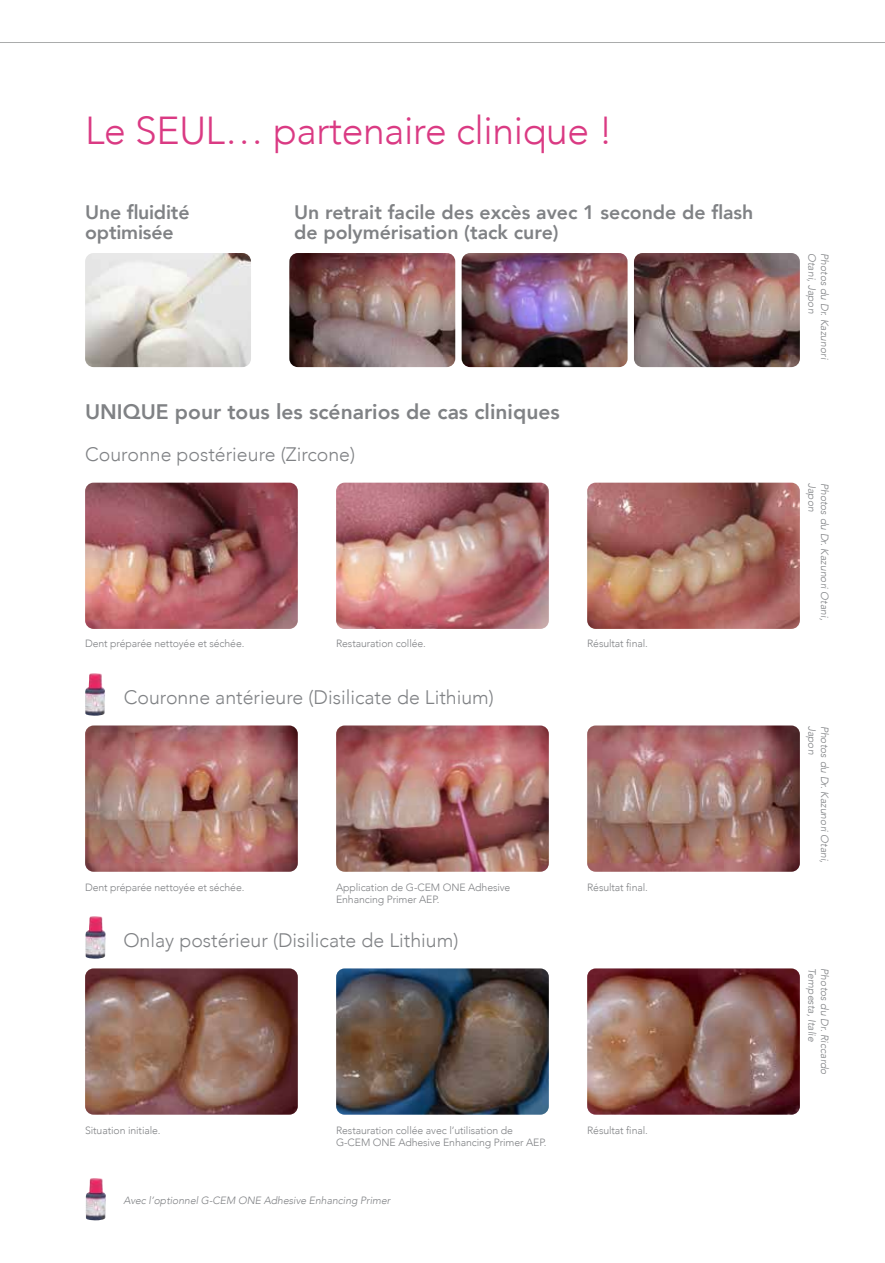
<style>
.page{position:relative;width:885px;height:1263px;background:#fff}
.page>*{position:absolute;margin:0;border:0;box-sizing:border-box;transform-origin:0 0}
.t1{font:300 39px "Avenir";letter-spacing:-.01em;color:#da3a83}
.t2{font:800 21px "Avenir";color:#808285}
.t3{font:300 19.5px "Avenir";color:#808285}
.t4{font:800 19.5px/19.5px "Avenir";color:#808285}
.t5{font:300 10.5px/12.6px "Avenir";letter-spacing:-.01em;color:#808285}
.t6{font:italic 300 10.5px "Avenir";color:#808285}
</style>
<div class="page">
<img style="left:634px;top:253px;width:165px;height:114px">
<img style="left:461px;top:253px;width:166px;height:114px">
<img style="left:289px;top:253px;width:166px;height:114px">
<img style="left:85px;top:253px;width:166px;height:114px">
<img style="left:587px;top:483px;width:212px;height:146px">
<img style="left:336px;top:483px;width:213px;height:146px">
<img style="left:85px;top:483px;width:213px;height:146px">
<img style="left:587px;top:725px;width:212px;height:147px">
<img style="left:336px;top:725px;width:213px;height:147px">
<img style="left:85px;top:725px;width:213px;height:147px">
<img style="left:587px;top:968px;width:212px;height:147px">
<img style="left:336px;top:968px;width:213px;height:147px">
<img style="left:85px;top:968px;width:213px;height:147px">
<img style="left:85px;top:673px;width:20px;height:43px">
<img style="left:85px;top:916px;width:21px;height:42px">
<img style="left:86px;top:1178px;width:20px;height:42px">
<svg style="left:0;top:42px;width:884px;height:1px"></svg>
<h1 class="t1" style="left:85px;top:107px;width:529px">Le SEUL… partenaire clinique !</h1>
<h3 class="t4" style="left:85px;top:203px;width:106px">Une fluidité optimisée</h3>
<h3 class="t4" style="left:294px;top:203px;width:460px">Un retrait facile des excès avec 1 seconde de flash de polymérisation (tack cure)</h3>
<h2 class="t2" style="left:85px;top:395px;width:476px">UNIQUE pour tous les scénarios de cas cliniques</h2>
<h3 class="t3" style="left:85px;top:443px;width:271px">Couronne postérieure (Zircone)</h3>
<p class="t5" style="left:85px;top:637px;width:161px">Dent préparée nettoyée et séchée.</p>
<p class="t5" style="left:336px;top:637px;width:91px">Restauration collée.</p>
<p class="t5" style="left:587px;top:637px;width:62px">Résultat final.</p>
<h3 class="t3" style="left:124px;top:686px;width:371px">Couronne antérieure (Disilicate de Lithium)</h3>
<p class="t5" style="left:85px;top:881px;width:161px">Dent préparée nettoyée et séchée.</p>
<p class="t5" style="left:336px;top:881px;width:176px">Application de G-CEM ONE Adhesive<br>Enhancing Primer AEP.</p>
<p class="t5" style="left:587px;top:881px;width:62px">Résultat final.</p>
<h3 class="t3" style="left:123px;top:928px;width:336px">Onlay postérieur (Disilicate de Lithium)</h3>
<p class="t5" style="left:85px;top:1124px;width:77px">Situation initiale.</p>
<p class="t5" style="left:336px;top:1124px;width:212px">Restauration collée avec l’utilisation de<br>G-CEM ONE Adhesive Enhancing Primer AEP.</p>
<p class="t5" style="left:587px;top:1124px;width:62px">Résultat final.</p>
<p class="t6" style="left:123px;top:1194px;width:268px">Avec l’optionnel G-CEM ONE Adhesive Enhancing Primer</p>
<p class="t6" style="left:818px;top:253px;width:62px;rotate:90deg">Otani, Japon</p>
<p class="t6" style="left:830px;top:253px;width:108px;rotate:90deg">Photos du Dr. Kazunori</p>
<p class="t6" style="left:818px;top:483px;width:31px;rotate:90deg">Japon</p>
<p class="t6" style="left:830px;top:483px;width:139px;rotate:90deg">Photos du Dr. Kazunori Otani,</p>
<p class="t6" style="left:818px;top:725px;width:31px;rotate:90deg">Japon</p>
<p class="t6" style="left:830px;top:725px;width:139px;rotate:90deg">Photos du Dr. Kazunori Otani,</p>
<p class="t6" style="left:818px;top:968px;width:75px;rotate:90deg">Tempesta, Italie</p>
<p class="t6" style="left:830px;top:968px;width:108px;rotate:90deg">Photos du Dr. Riccardo</p>
</div>
